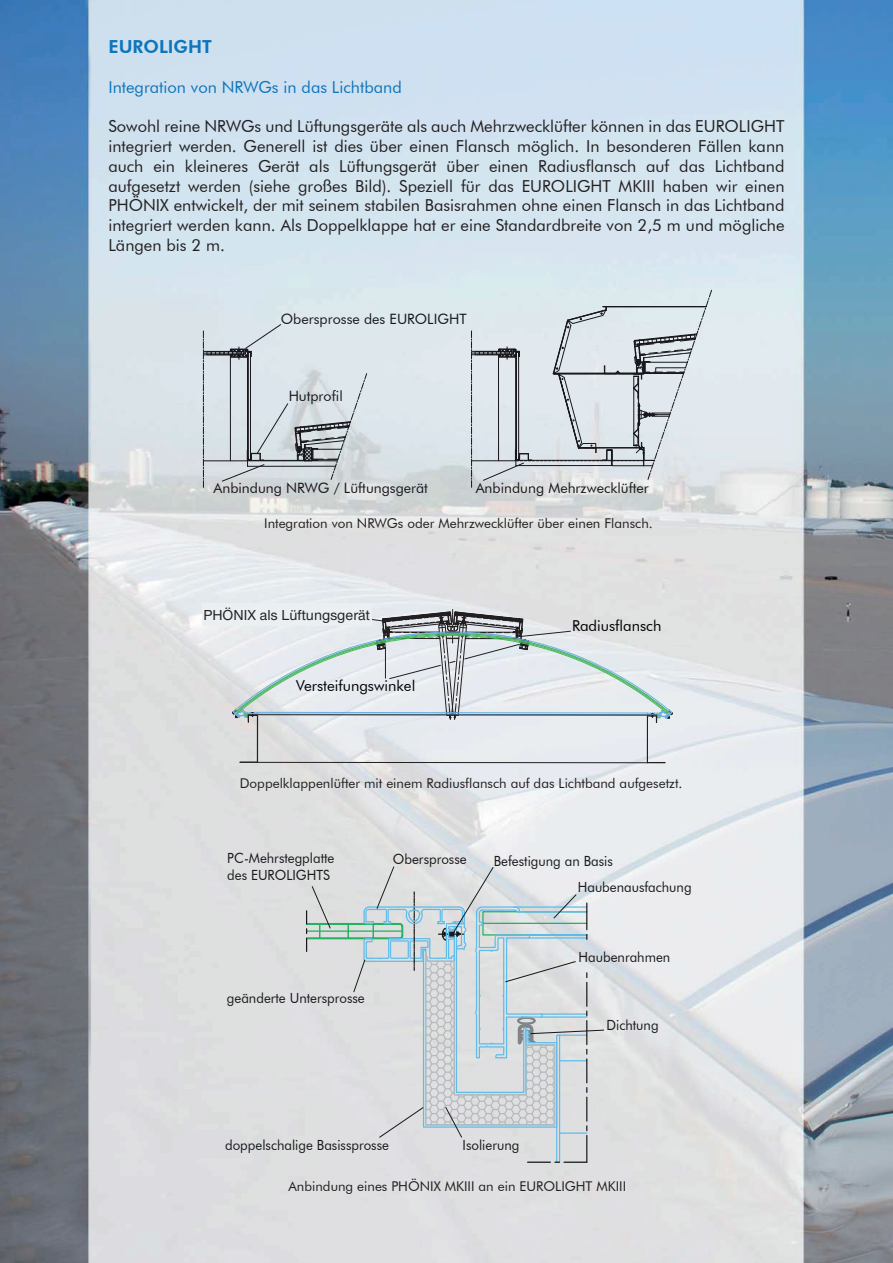
<style>
.page{position:relative;width:893px;height:1263px;background:#fff}
.page>*{position:absolute;margin:0;border:0;box-sizing:border-box;transform-origin:0 0}
.t1{font:800 18px "Futura BT";color:#0c75bc}
.t2{font:16.5px/19.8px "Futura BT";color:#231f20;text-align:justify}
.t3{font:16.5px "Futura BT";color:#0c75bc}
.t4{font:15px "Futura BT";color:#000002}
.t5{font:500 15px "Nimbus Sans Novus T";color:#231f20}
.t6{font:14.25px "Futura BT";color:#18181c}
.t7{font:13.95px "Futura BT";color:#18181c;scale:.95 1}
.t8{font:13.5px "Futura BT";color:#231f20}
</style>
<div class="page">
<img style="left:0;top:0;width:893px;height:1263px">
<svg style="left:232px;top:606px;width:441px;height:157px;background:#d5dbde"></svg>
<svg style="left:471px;top:290px;width:241px;height:197px;background:#cfd7dc"></svg>
<hr style="left:247px;top:460px;width:58px;height:1px;background:#18181c">
<svg style="left:299px;top:431px;width:97px;height:832px;background:#dcdfe1"></svg>
<svg style="left:294px;top:373px;width:73px;height:107px;background:#c2c9cc"></svg>
<hr style="left:247px;top:466px;width:88px;height:1px;background:#18181c">
<svg style="left:203px;top:324px;width:85px;height:163px;background:#cad2d7"></svg>
<svg style="left:305px;top:866px;width:300px;height:297px;background:#d3d9dc"></svg>
<div style="left:202px;top:603px;width:169px;height:22px;background:#eaf0f2"></div>
<p class="t1" style="left:108px;top:36px;width:105px">EUROLIGHT</p>
<p class="t3" style="left:108px;top:77px;width:295px">Integration von NRWGs in das Lichtband</p>
<p class="t2" style="left:108px;top:116px;width:678px">Sowohl reine NRWGs und Lüftungsgeräte als auch Mehrzwecklüfter können in das EUROLIGHT integriert werden. Generell ist dies über einen Flansch möglich. In besonderen Fällen kann auch ein kleineres Gerät als Lüftungsgerät über einen Radiusflansch auf das Lichtband aufgesetzt werden (siehe großes Bild). Speziell für das EUROLIGHT MKIII haben wir einen PHÖNIX entwickelt, der mit seinem stabilen Basisrahmen ohne einen Flansch in das Lichtband integriert werden kann. Als Doppelklappe hat er eine Standardbreite von 2,5 m und mögliche Längen bis 2 m.</p>
<p class="t6" style="left:281px;top:311px;width:187px">Obersprosse des EUROLIGHT</p>
<p class="t6" style="left:289px;top:387px;width:56px">Hutprofil</p>
<p class="t6" style="left:213px;top:479px;width:216px">Anbindung NRWG / Lüftungsgerät</p>
<p class="t6" style="left:476px;top:479px;width:175px">Anbindung Mehrzwecklüfter</p>
<p class="t8" style="left:264px;top:515px;width:390px">Integration von NRWGs oder Mehrzwecklüfter über einen Flansch.</p>
<p class="t5" style="left:203px;top:607px;width:168px">PHÖNIX als Lüftungsgerät</p>
<p class="t4" style="left:247px;top:606px;width:56px">IX als Lü</p>
<p class="t4" style="left:296px;top:677px;width:121px">Versteifungswinkel</p>
<p class="t4" style="left:572px;top:616px;width:91px">Radiusflansch</p>
<p class="t8" style="left:240px;top:775px;width:444px">Doppelklappenlüfter mit einem Radiusflansch auf das Lichtband aufgesetzt.</p>
<p class="t7" style="left:227px;top:850px;width:114px">PC-Mehrstegplatte</p>
<p class="t7" style="left:494px;top:852px;width:127px">Befestigung an Basis</p>
<p class="t7" style="left:227px;top:867px;width:110px">des EUROLIGHTS</p>
<p class="t7" style="left:393px;top:851px;width:79px">Obersprosse</p>
<p class="t7" style="left:578px;top:879px;width:121px">Haubenausfachung</p>
<p class="t7" style="left:227px;top:990px;width:147px">geänderte Untersprosse</p>
<p class="t7" style="left:225px;top:1136px;width:174px">doppelschalige Basissprosse</p>
<p class="t7" style="left:463px;top:1137px;width:61px">Isolierung</p>
<p class="t7" style="left:579px;top:948px;width:98px">Haubenrahmen</p>
<p class="t7" style="left:607px;top:1016px;width:56px">Dichtung</p>
<p class="t8" style="left:288px;top:1178px;width:339px">Anbindung eines PHÖNIX MKIII an ein EUROLIGHT MKIII</p>
</div>
